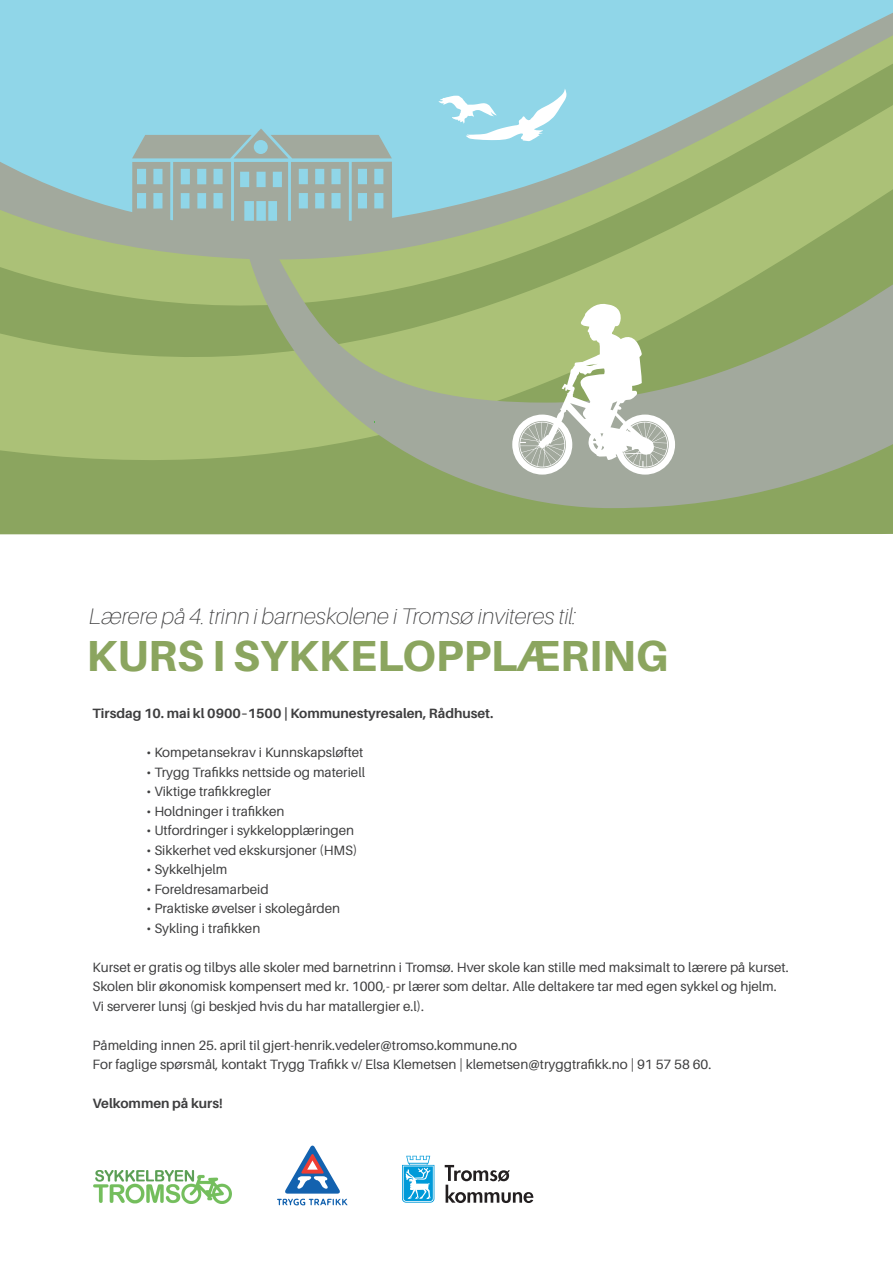
<style>
.page{position:relative;width:893px;height:1263px;background:#fff}
.page>*{position:absolute;margin:0;border:0;box-sizing:border-box;transform-origin:0 0}
.t1{font:800 43.5px "Aileron";color:#8ba55f}
.t2{font:italic 100 22.5px "Aileron";color:#3e3e3f}
.t3{font:13.5px/19.5px "Aileron";color:#3e3e3f}
.t4{font:700 13.5px "Aileron";color:#3e3e3f}
</style>
<div class="page">
<div style="left:0;top:508px;width:893px;height:27px;background:#8ba55f"></div>
<svg style="left:0;top:0;width:893px;height:508px;background:#99bc9b"></svg>
<svg style="left:439px;top:88px;width:128px;height:53px"></svg>
<svg style="left:132px;top:129px;width:260px;height:109px;background:#9db4b0"></svg>
<svg style="left:512px;top:303px;width:163px;height:172px"></svg>
<img style="left:94px;top:1170px;width:138px;height:33px">
<svg style="left:285px;top:1145px;width:55px;height:48px"></svg>
<svg style="left:277px;top:1199px;width:71px;height:6px"></svg>
<svg style="left:402px;top:1156px;width:32px;height:47px"></svg>
<svg style="left:445px;top:1165px;width:88px;height:38px"></svg>
<h2 class="t2" style="left:89px;top:604px;width:489px">Lærere på 4. trinn i barneskolene i Tromsø inviteres til:</h2>
<h1 class="t1" style="left:86px;top:631px;width:583px">KURS I SYKKELOPPLÆRING</h1>
<p class="t4" style="left:93px;top:706px;width:402px">Tirsdag 10. mai kl 0900–1500 | Kommunestyresalen, Rådhuset.</p>
<p class="t3" style="left:147px;top:743px;width:218px">• Kompetansekrav i Kunnskapsløftet</p>
<p class="t3" style="left:147px;top:762px;width:220px">• Trygg Trafikks nettside og materiell</p>
<p class="t3" style="left:147px;top:782px;width:126px">• Viktige trafikkregler</p>
<p class="t3" style="left:147px;top:801px;width:139px">• Holdninger i trafikken</p>
<p class="t3" style="left:147px;top:821px;width:209px">• Utfordringer i sykkelopplæringen</p>
<p class="t3" style="left:147px;top:840px;width:212px">• Sikkerhet ved ekskursjoner (HMS)</p>
<p class="t3" style="left:147px;top:860px;width:82px">• Sykkelhjelm</p>
<p class="t3" style="left:147px;top:879px;width:124px">• Foreldresamarbeid</p>
<p class="t3" style="left:147px;top:899px;width:195px">• Praktiske øvelser i skolegården</p>
<p class="t3" style="left:147px;top:918px;width:115px">• Sykling i trafikken</p>
<p class="t3" style="left:93px;top:957px;width:698px">Kurset er gratis og tilbys alle skoler med barnetrinn i Tromsø. Hver skole kan stille med maksimalt to lærere på kurset.<br>Skolen blir økonomisk kompensert med kr. 1000,- pr lærer som deltar. Alle deltakere tar med egen sykkel og hjelm.<br>Vi serverer lunsj (gi beskjed hvis du har matallergier e.l).</p>
<p class="t3" style="left:93px;top:1035px;width:620px">Påmelding innen 25. april til gjert-henrik.vedeler@tromso.kommune.no<br>For faglige spørsmål, kontakt Trygg Trafikk v/ Elsa Klemetsen | klemetsen@tryggtrafikk.no | 91 57 58 60.</p>
<p class="t4" style="left:93px;top:1096px;width:132px">Velkommen på kurs!</p>
</div>
